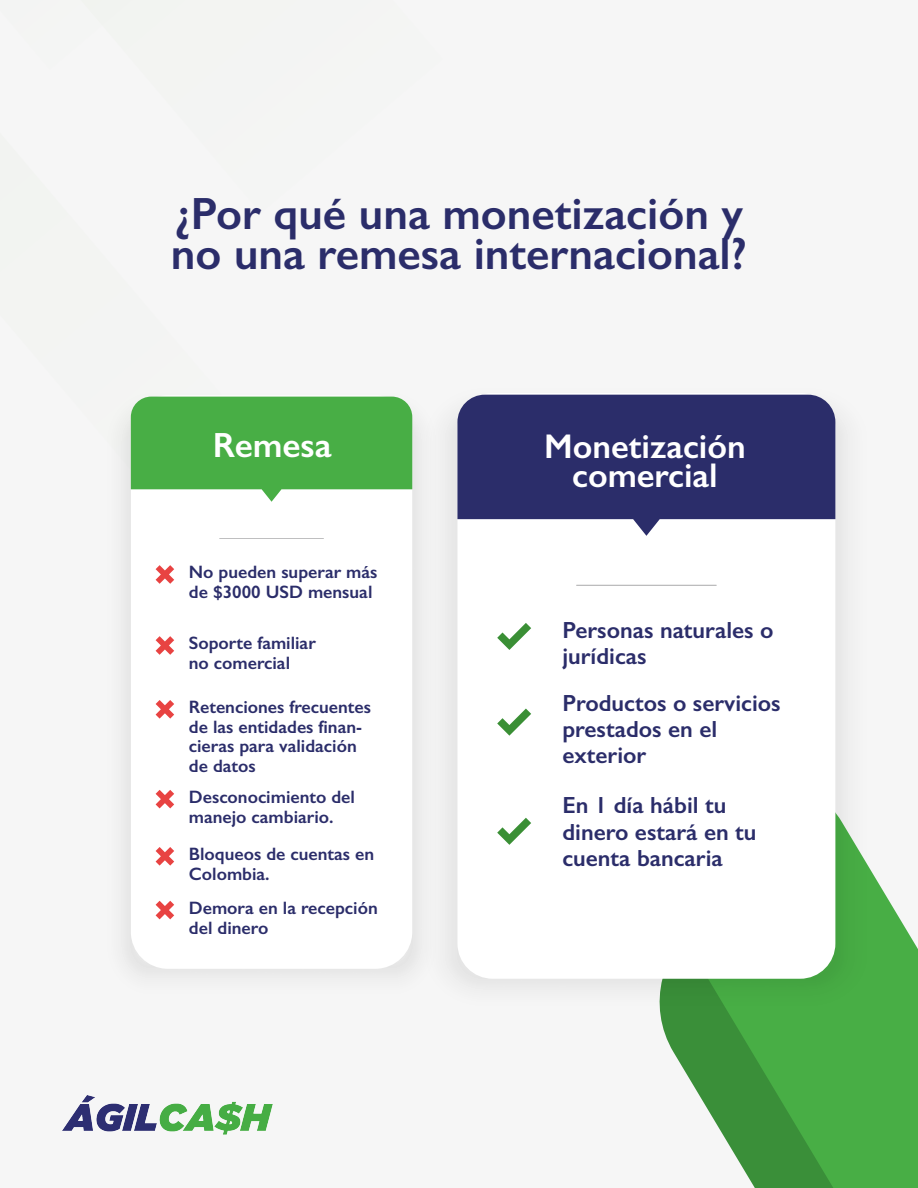
<style>
.page{position:relative;width:918px;height:1188px;background:#f6f6f6}
.page>*{position:absolute;margin:0;border:0;box-sizing:border-box;transform-origin:0 0}
.t1{font:600 45.3px/40px "Gill Sans";color:#2b2d6a}
.t2{font:600 35.1px "Gill Sans";color:#fff}
.t3{font:600 34.35px/29px "Gill Sans";color:#fff;text-align:center}
.t4{font:600 23.4px/26.2px "Gill Sans";color:#2b2d6a}
.t5{font:600 18px/19.5px "Gill Sans";color:#2b2d6a}
</style>
<div class="page">
<svg style="left:660px;top:876px;width:258px;height:312px;fill:#48ae45"></svg>
<img style="left:62px;top:1096px;width:211px;height:39px">
<div style="left:121px;top:396px;width:298px;height:579px;background:#e9e9e9"></div>
<div style="left:131px;top:395px;width:281px;height:574px;background:#fff;border-radius:37px"></div>
<svg style="left:131px;top:397px;width:281px;height:105px"></svg>
<svg style="left:219px;top:538px;width:105px;height:1px"></svg>
<svg style="left:156px;top:565px;width:18px;height:19px"></svg>
<svg style="left:156px;top:636px;width:18px;height:19px"></svg>
<svg style="left:156px;top:700px;width:18px;height:19px"></svg>
<svg style="left:156px;top:790px;width:18px;height:18px"></svg>
<svg style="left:156px;top:847px;width:18px;height:19px"></svg>
<svg style="left:156px;top:901px;width:18px;height:18px"></svg>
<svg style="left:448px;top:394px;width:426px;height:618px"></svg>
<div style="left:457px;top:393px;width:378px;height:586px;background:#fff;border-radius:35px"></div>
<svg style="left:457px;top:395px;width:378px;height:141px;fill:#2b2d6a"></svg>
<hr style="left:576px;top:585px;width:141px;height:1px;background:#a7a7a8">
<svg style="left:497px;top:623px;width:34px;height:27px"></svg>
<svg style="left:497px;top:709px;width:34px;height:27px"></svg>
<svg style="left:497px;top:818px;width:34px;height:27px"></svg>
<h1 class="t1" style="left:171px;top:193px;width:578px">¿Por qué una monetización y no una remesa internacional?</h1>
<h2 class="t2" style="left:213px;top:424px;width:120px">Remesa</h2>
<p class="t5" style="left:189px;top:562px;width:190px">No pueden superar más de $3000 USD mensual</p>
<p class="t5" style="left:189px;top:633px;width:129px">Soporte familiar no comercial</p>
<p class="t5" style="left:189px;top:697px;width:184px">Retenciones frecuentes de las entidades finan&shy;cieras para validación de datos</p>
<p class="t5" style="left:189px;top:787px;width:168px">Desconocimiento del manejo cambiario.</p>
<p class="t5" style="left:189px;top:844px;width:187px">Bloqueos de cuentas en<br>Colombia.</p>
<p class="t5" style="left:189px;top:898px;width:190px">Demora en la recepción del dinero</p>
<h3 class="t3" style="left:544px;top:431px;width:203px">Monetización comercial</h3>
<p class="t4" style="left:562px;top:617px;width:213px">Personas naturales o jurídicas</p>
<p class="t4" style="left:562px;top:690px;width:220px">Productos o servicios prestados en el exterior</p>
<p class="t4" style="left:562px;top:792px;width:196px">En 1 día hábil tu dinero estará en tu cuenta bancaria</p>
</div>
